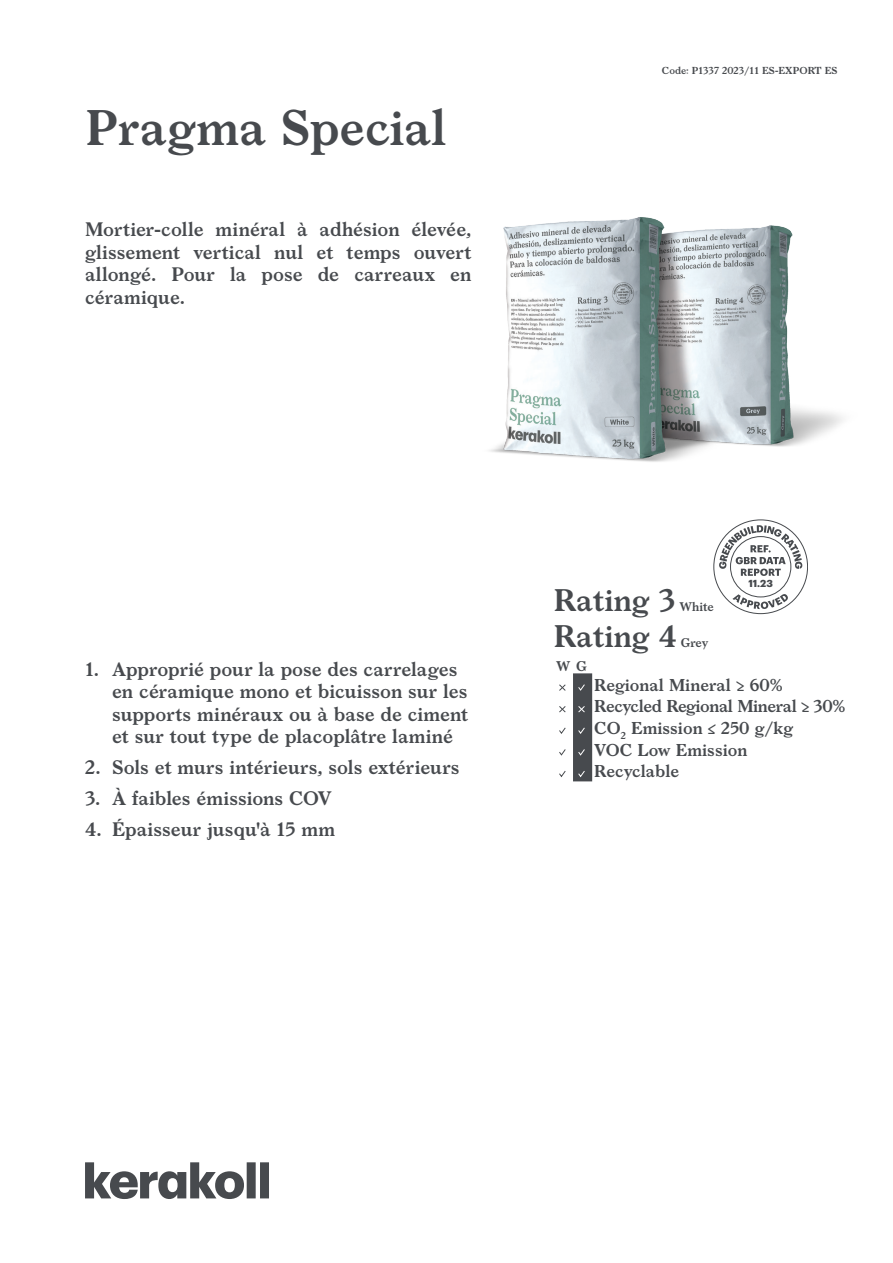
<style>
.page{position:relative;width:893px;height:1263px;background:#fff}
.page>*{position:absolute;margin:0;border:0;box-sizing:border-box;transform-origin:0 0}
.t1{font:600 48px "Larish Neue";color:#474a4e}
.t2{font:600 30px "Larish Neue";color:#474a4e}
.t3{font:600 18.75px/22.5px "Larish Neue";color:#474a4e;text-align:justify}
.t4{font:600 16.5px/21.6px "Larish Neue";color:#474a4e}
.t5{font:600 13.5px "Larish Neue";color:#474a4e}
.t6{font:600 12px "Larish Neue";color:#474a4e}
.t7{font:700 10.05px "Graphik";color:#474a4e}
.t8{font:600 9.75px "Larish Neue";color:#474a4e}
</style>
<div class="page">
<svg style="left:713px;top:519px;width:95px;height:95px"></svg>
<svg style="left:85px;top:1162px;width:184px;height:37px"></svg>
<img style="left:489px;top:217px;width:354px;height:245px">
<svg style="left:559px;top:684px;width:7px;height:7px"></svg>
<svg style="left:559px;top:706px;width:7px;height:7px"></svg>
<svg style="left:559px;top:727px;width:7px;height:7px"></svg>
<svg style="left:559px;top:749px;width:7px;height:7px"></svg>
<svg style="left:559px;top:771px;width:7px;height:7px"></svg>
<div style="left:573px;top:673px;width:19px;height:108px;background:#474a4e"></div>
<h1 class="t1" style="left:85px;top:91px;width:362px">Pragma Special</h1>
<p class="t3" style="left:85px;top:217px;width:388px">Mortier-colle minéral à adhésion élevée, glissement vertical nul et temps ouvert allongé. Pour la pose de carreaux en céramique.</p>
<p class="t8" style="left:662px;top:63px;width:177px">Code: P1337 2023/11 ES-EXPORT ES</p>
<p class="t3" style="left:112px;top:656px;width:358px;text-align:left;text-indent:-27px">1. Approprié pour la pose des carrelages en céramique mono et bicuisson sur les supports minéraux ou à base de ciment et sur tout type de placoplâtre laminé</p>
<p class="t3" style="left:85px;top:755px;width:376px">2. Sols et murs intérieurs, sols extérieurs</p>
<p class="t3" style="left:85px;top:786px;width:248px">3. À faibles émissions COV</p>
<p class="t3" style="left:85px;top:817px;width:252px">4. Épaisseur jusqu'à 15 mm</p>
<h2 class="t2" style="left:554px;top:577px;width:123px">Rating 3</h2>
<p class="t6" style="left:679px;top:597px;width:36px">White</p>
<h2 class="t2" style="left:554px;top:613px;width:125px">Rating 4</h2>
<p class="t6" style="left:681px;top:633px;width:29px">Grey</p>
<p class="t5" style="left:556px;top:656px;width:32px">W G</p>
<p class="t7" style="left:748px;top:575px;width:26px">11.23</p>
<p class="t4" style="left:594px;top:673px;width:253px">Regional Mineral ≥ 60%<br>Recycled Regional Mineral ≥ 30%<br>CO<sub>2</sub> Emission ≤ 250 g/kg<br>VOC Low Emission<br>Recyclable</p>
</div>
